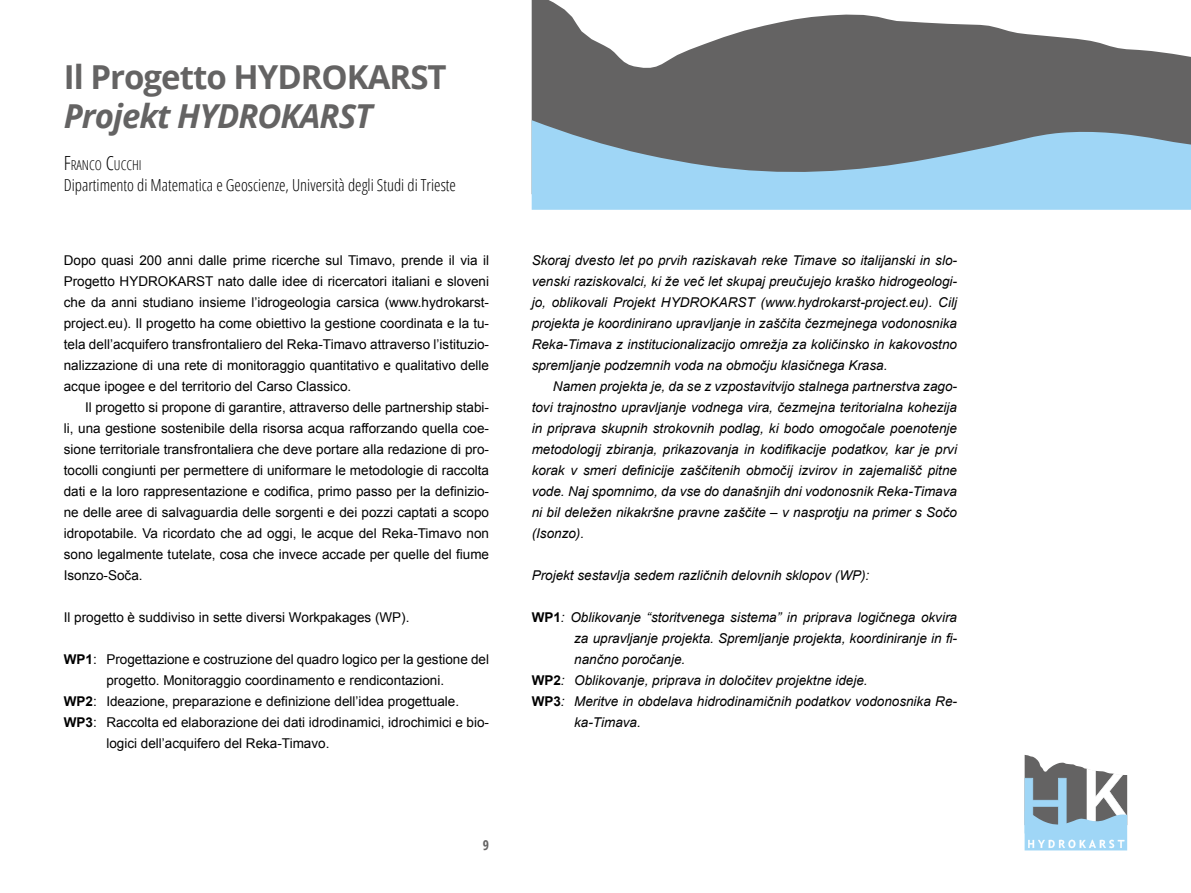
<style>
.page{position:relative;width:1191px;height:893px;background:#fff}
.page>*{position:absolute;margin:0;border:0;box-sizing:border-box;transform-origin:0 0}
.t1{font:700 33px "Open Sans";letter-spacing:-.03em;color:#646363}
.t2{font:italic 700 33px "Open Sans";letter-spacing:-.03em;color:#646363}
.t3{font:300 condensed 16.5px "Open Sans";color:#000}
.t4{font:300 condensed 13.65px "Open Sans";color:#000}
.t5{font:13.5px/21px "Arial";color:#000;text-align:justify}
.t6{font:italic 13.5px/21px "Arial";color:#000;text-align:justify}
.t7{font:700 condensed 13.5px "Open Sans";color:#646363}
.s1{font-size:19.5px}
.s2{font-weight:700}
.s3{font-weight:700;font-style:normal}
</style>
<div class="page">
<svg style="left:1024px;top:755px;width:103px;height:95px"></svg>
<svg style="left:531px;top:0;width:660px;height:103px;fill:#646363"></svg>
<svg style="left:531px;top:103px;width:660px;height:107px;background:#84a1b3"></svg>
<h1 class="t1" style="left:64px;top:54px;width:384px">Il Progetto HYDROKARST</h1>
<h1 class="t2" style="left:64px;top:93px;width:310px">Projekt HYDROKARST</h1>
<p class="t4" style="left:64px;top:156px;width:79px"><span class="s1">F</span>RANCO <span class="s1">C</span>UCCHI</p>
<p class="t3" style="left:64px;top:174px;width:394px">Dipartimento di Matematica e Geoscienze, Università degli Studi di Trieste</p>
<p class="t5" style="left:64px;top:250px;width:427px">Dopo quasi 200 anni dalle prime ricerche sul Timavo, prende il via il Progetto HYDROKARST nato dalle idee di ricercatori italiani e sloveni che da anni studiano insieme l’idrogeologia carsica (www.hydrokarst&shy;project.eu). Il progetto ha come obiettivo la gestione coordinata e la tu&shy;tela dell’acquifero transfrontaliero del Reka-Timavo attraverso l’istituzio&shy;nalizzazione di una rete di monitoraggio quantitativo e qualitativo delle acque ipogee e del territorio del Carso Classico.</p>
<p class="t5" style="left:64px;top:397px;width:427px;text-indent:21px">Il progetto si propone di garantire, attraverso delle partnership stabi&shy;li, una gestione sostenibile della risorsa acqua rafforzando quella coe&shy;sione territoriale transfrontaliera che deve portare alla redazione di pro&shy;tocolli congiunti per permettere di uniformare le metodologie di raccolta dati e la loro rappresentazione e codifica, primo passo per la definizio&shy;ne delle aree di salvaguardia delle sorgenti e dei pozzi captati a scopo idropotabile. Va ricordato che ad oggi, le acque del Reka-Timavo non sono legalmente tutelate, cosa che invece accade per quelle del fiume Isonzo-Soča.</p>
<p class="t5" style="left:64px;top:607px;width:347px">Il progetto è suddiviso in sette diversi Workpakages (WP).</p>
<p class="t5" style="left:64px;top:649px;width:427px"><span class="s2">WP1</span>: Progettazione e costruzione del quadro logico per la gestione del</p>
<p class="t5" style="left:106px;top:670px;width:339px">progetto. Monitoraggio coordinamento e rendicontazioni.</p>
<p class="t5" style="left:64px;top:691px;width:397px"><span class="s2">WP2</span>: Ideazione, preparazione e definizione dell’idea progettuale.</p>
<p class="t5" style="left:64px;top:712px;width:427px"><span class="s2">WP3</span>: Raccolta ed elaborazione dei dati idrodinamici, idrochimici e bio-</p>
<p class="t5" style="left:106px;top:733px;width:225px">logici dell’acquifero del Reka-Timavo.</p>
<p class="t7" style="left:483px;top:836px;width:8px">9</p>
<p class="t6" style="left:531px;top:250px;width:427px">Skoraj dvesto let po prvih raziskavah reke Timave so italijanski in slo&shy;venski raziskovalci, ki že več let skupaj preučujejo kraško hidrogeologi&shy;jo, oblikovali Projekt HYDROKARST (www.hydrokarst-project.eu). Cilj projekta je koordinirano upravljanje in zaščita čezmejnega vodonosnika Reka-Timava z institucionalizacijo omrežja za količinsko in kakovostno spremljanje podzemnih voda na območju klasičnega Krasa.</p>
<p class="t6" style="left:531px;top:376px;width:427px;text-indent:21px">Namen projekta je, da se z vzpostavitvijo stalnega partnerstva zago&shy;tovi trajnostno upravljanje vodnega vira, čezmejna teritorialna kohezija in priprava skupnih strokovnih podlag, ki bodo omogočale poenotenje metodologij zbiranja, prikazovanja in kodifikacije podatkov, kar je prvi korak v smeri definicije zaščitenih območij izvirov in zajemališč pitne vode. Naj spomnimo, da vse do današnjih dni vodonosnik Reka-Timava ni bil deležen nikakršne pravne zaščite – v nasprotju na primer s Sočo (Isonzo).</p>
<p class="t6" style="left:531px;top:565px;width:339px">Projekt sestavlja sedem različnih delovnih sklopov (WP):</p>
<p class="t6" style="left:531px;top:607px;width:427px"><span class="s3">WP1</span>: Oblikovanje “storitvenega sistema” in priprava logičnega okvira</p>
<p class="t6" style="left:574px;top:628px;width:384px">za upravljanje projekta. Spremljanje projekta, koordiniranje in fi-</p>
<p class="t6" style="left:574px;top:649px;width:113px">nančno poročanje.</p>
<p class="t6" style="left:531px;top:670px;width:337px"><span class="s3">WP2</span>: Oblikovanje, priprava in določitev projektne ideje.</p>
<p class="t6" style="left:531px;top:691px;width:427px"><span class="s3">WP3</span>: Meritve in obdelava hidrodinamičnih podatkov vodonosnika Re-</p>
<p class="t6" style="left:574px;top:712px;width:68px">ka-Timava.</p>
</div>
